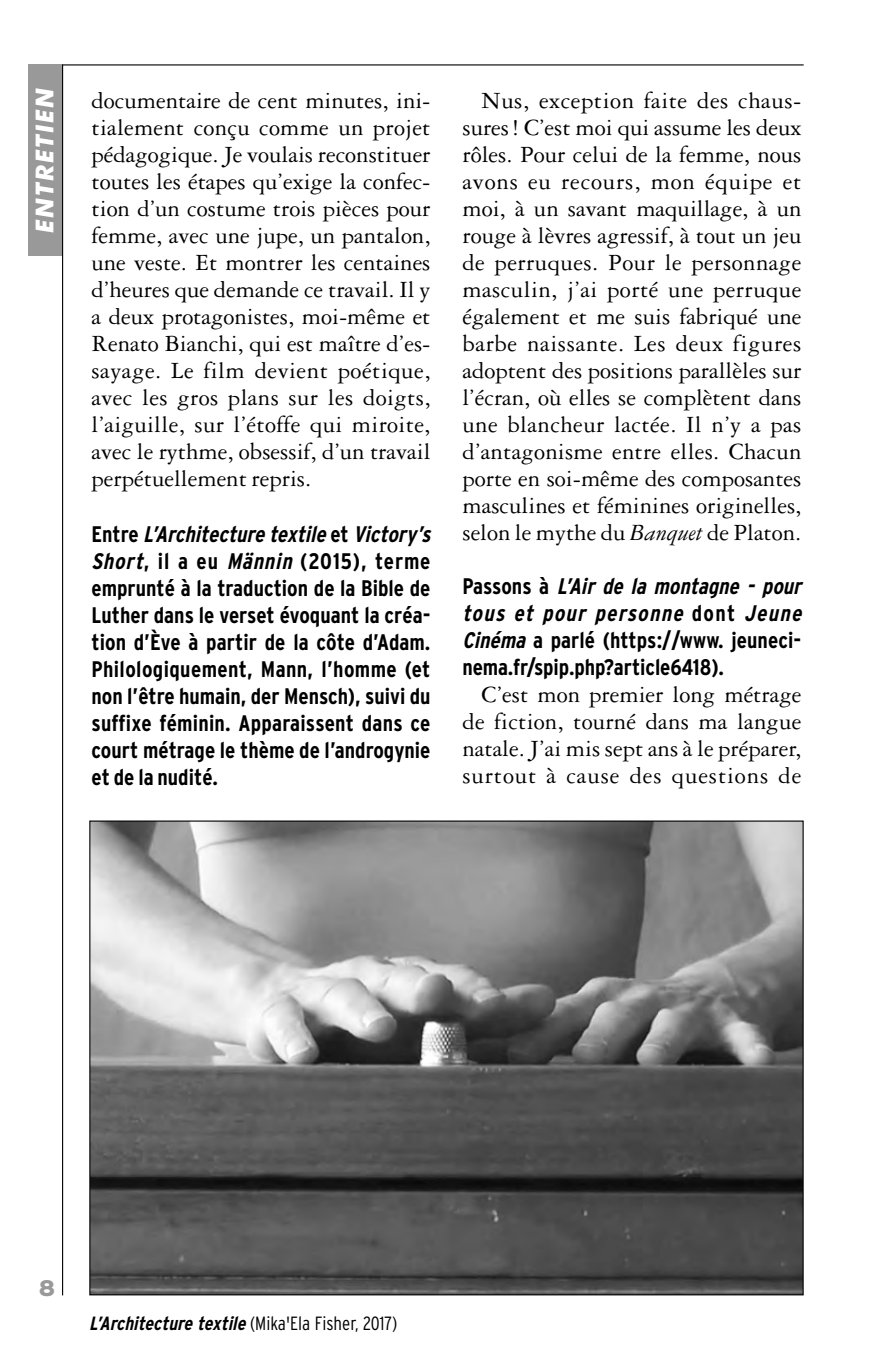
<style>
.page{position:relative;width:893px;height:1372px;background:#fff}
.page>*{position:absolute;margin:0;border:0;box-sizing:border-box;transform-origin:0 0}
.t1{font:24.75px/27px "Garamond Three";color:#000;text-align:justify}
.t2{font:italic 700 24.75px "Futura BT";letter-spacing:.06em;color:#fff}
.t3{font:700 condensed 22.5px/27px "Interstate";color:#000;text-align:justify}
.t4{font:900 22.5px "Interstate";color:#999}
.t5{font:italic 700 condensed 19.12px "Interstate";color:#000}
.s1{font-style:italic}
.s2{font-weight:300;font-style:normal}
</style>
<div class="page">
<div style="left:28px;top:65px;width:35px;height:191px;background:#999"></div>
<hr style="left:62px;top:64px;width:742px;height:1px;background:#000">
<hr style="left:62px;top:65px;width:1px;height:1230px;background:#000">
<img style="left:91px;top:822px;width:711px;height:471px">
<p class="t2" style="left:30px;top:233px;width:147px;rotate:-90deg">ENTRETIEN</p>
<p class="t1" style="left:92px;top:87px;width:340px">documentaire de cent minutes, ini&shy;tialement conçu comme un projet pédagogique. Je voulais reconstituer toutes les étapes qu’exige la confec&shy;tion d’un costume trois pièces pour femme, avec une jupe, un pantalon, une veste. Et montrer les centaines d’heures que demande ce travail. Il y a deux protagonistes, moi-même et Renato Bianchi, qui est maître d’es&shy;sayage. Le film devient poétique, avec les gros plans sur les doigts, l’aiguille, sur l’étoffe qui miroite, avec le rythme, obsessif, d’un travail perpétuellement repris.</p>
<p class="t3" style="left:92px;top:520px;width:340px">Entre <span class="s1">L’Architecture textile</span> et <span class="s1">Victory’s Short</span>, il a eu <span class="s1">Männin</span> (2015), terme emprunté à la traduction de la Bible de Luther dans le verset évoquant la créa&shy;tion d’Ève à partir de la côte d’Adam.<br>Philologiquement, Mann, l’homme (et non l’être humain, der Mensch), suivi du suffixe féminin. Apparaissent dans ce court métrage le thème de l’androgynie et de la nudité.</p>
<p class="t1" style="left:462px;top:87px;width:341px;text-indent:19px">Nus, exception faite des chaus&shy;sures ! C’est moi qui assume les deux rôles. Pour celui de la femme, nous avons eu recours, mon équipe et moi, à un savant maquillage, à un rouge à lèvres agressif, à tout un jeu de perruques. Pour le personnage masculin, j’ai porté une perruque également et me suis fabriqué une barbe naissante. Les deux figures adoptent des positions parallèles sur l’écran, où elles se complètent dans une blancheur lactée. Il n’y a pas d’antagonisme entre elles. Chacun porte en soi-même des composantes masculines et féminines originelles, selon le mythe du <span class="s1">Banquet</span> de Platon.</p>
<p class="t3" style="left:462px;top:572px;width:341px">Passons à <span class="s1">L’Air de la montagne - pour tous et pour personne</span> dont <span class="s1">Jeune Cinéma</span> a parlé (https://www. jeuneci&shy;nema.fr/spip.php?article6418).</p>
<p class="t1" style="left:462px;top:681px;width:340px;text-indent:19px">C’est mon premier long métrage de fiction, tourné dans ma langue natale. J’ai mis sept ans à le préparer, surtout à cause des questions de</p>
<p class="t4" style="left:39px;top:1275px;width:18px">8</p>
<p class="t5" style="left:89px;top:1312px;width:310px">L’Architecture textile <span class="s2">(Mika'Ela Fisher, 2017)</span></p>
</div>
